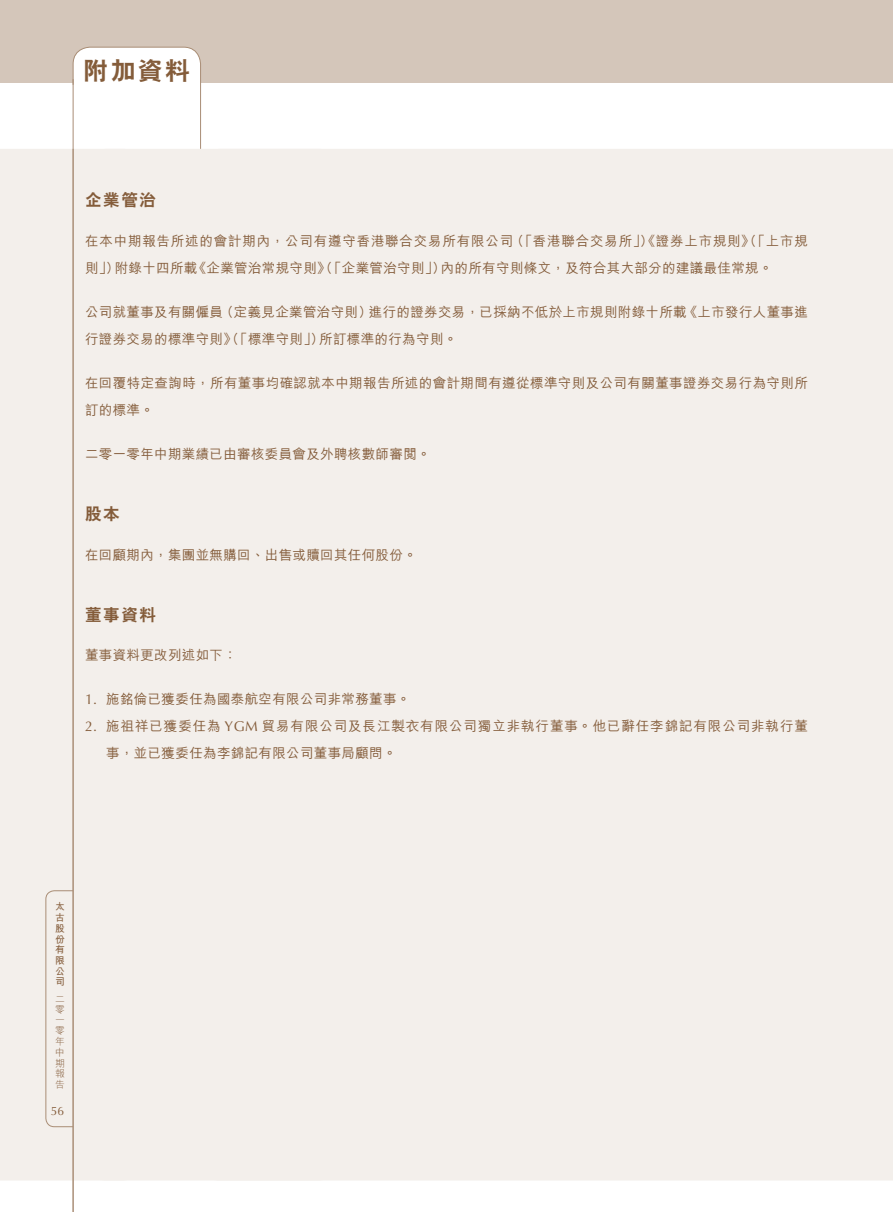
<style>
.page{position:relative;width:893px;height:1212px;background:#fff}
.page>*{position:absolute;margin:0;border:0;box-sizing:border-box;transform-origin:0 0}
.t1{font:800 24.75px "C Hei 2 HK";color:#845c3a}
.t2{font:800 16.5px "C Hei 2 HK";letter-spacing:.1em;color:#845c3a}
.t3{font:500 13.5px/27px "M Hei HK";letter-spacing:.025em;color:#845c3a}
.t4{font:500 13.5px/27px "M Hei HK";letter-spacing:.06em;color:#845c3a}
.t5{font:500 13.5px/27px "M Hei HK";letter-spacing:.065em;color:#845c3a}
.t6{font:12px "Optima";color:#845c3a}
.t7{font:300 9.75px/10.8px "M Hei HK";color:#845c3a;text-align:justify}
.t8{font:700 9.75px/10.8px "M Hei HK";color:#845c3a;text-align:justify}
.s1{font-family:"Optima";font-weight:400;font-size:14.1px}
</style>
<div class="page">
<div style="left:0;top:149px;width:102px;height:1031px;background:#f3efeb"></div>
<div style="left:0;top:0;width:893px;height:82px;background:#d4c6ba"></div>
<div style="left:85px;top:149px;width:255px;height:1031px;background:#f3efeb;border-radius:21px"></div>
<div style="left:323px;top:149px;width:570px;height:1031px;background:#f3efeb"></div>
<svg style="left:45px;top:890px;width:28px;height:237px;background:#eee8e3"></svg>
<svg style="left:73px;top:47px;width:128px;height:102px"></svg>
<hr style="left:73px;top:79px;width:1px;height:1133px;background:#a98d75">
<h1 class="t1" style="left:84px;top:55px;width:108px">附加資料</h1>
<p class="t2" style="left:85px;top:189px;width:72px">企業管治</p>
<p class="t4" style="left:85px;top:226px;width:724px">在本中期報告所述的會計期內，公司有遵守香港聯合交易所有限公司（「香港聯合交易所」）《證券上市規則》（「上市規則」）附錄十四所載《企業管治常規守則》（「企業管治守則」）內的所有守則條文，及符合其大部分的建議最佳常規。</p>
<p class="t3" style="left:85px;top:297px;width:724px">公司就董事及有關僱員（定義見企業管治守則）進行的證券交易，已採納不低於上市規則附錄十所載《上市發行人董事進行證券交易的標準守則》（「標準守則」）所訂標準的行為守則。</p>
<p class="t3" style="left:85px;top:368px;width:724px">在回覆特定查詢時，所有董事均確認就本中期報告所述的會計期間有遵從標準守則及公司有關董事證券交易行為守則所訂的標準。</p>
<p class="t3" style="left:85px;top:439px;width:347px">二零一零年中期業績已由審核委員會及外聘核數師審閱。</p>
<p class="t2" style="left:85px;top:503px;width:36px">股本</p>
<p class="t3" style="left:85px;top:540px;width:333px">在回顧期內，集團並無購回、出售或贖回其任何股份。</p>
<p class="t2" style="left:85px;top:603px;width:72px">董事資料</p>
<p class="t3" style="left:85px;top:641px;width:153px">董事資料更改列述如下：</p>
<p class="t3" style="left:93px;top:685px;width:319px"><span class="s1">.</span> 施銘倫已獲委任為國泰航空有限公司非常務董事。</p>
<p class="t5" style="left:106px;top:712px;width:703px;text-indent:-21px"><span class="s1">2.</span> 施祖祥已獲委任為 <span class="s1">YGM</span> 貿易有限公司及長江製衣有限公司獨立非執行董事。他已辭任李錦記有限公司非執行董事，並已獲委任為李錦記有限公司董事局顧問。</p>
<p class="t8" style="left:55px;top:900px;width:11px">太古股份有限公司</p>
<p class="t7" style="left:55px;top:993px;width:11px">二零一零年中期報告</p>
<p class="t6" style="left:51px;top:1104px;width:15px">56</p>
</div>
